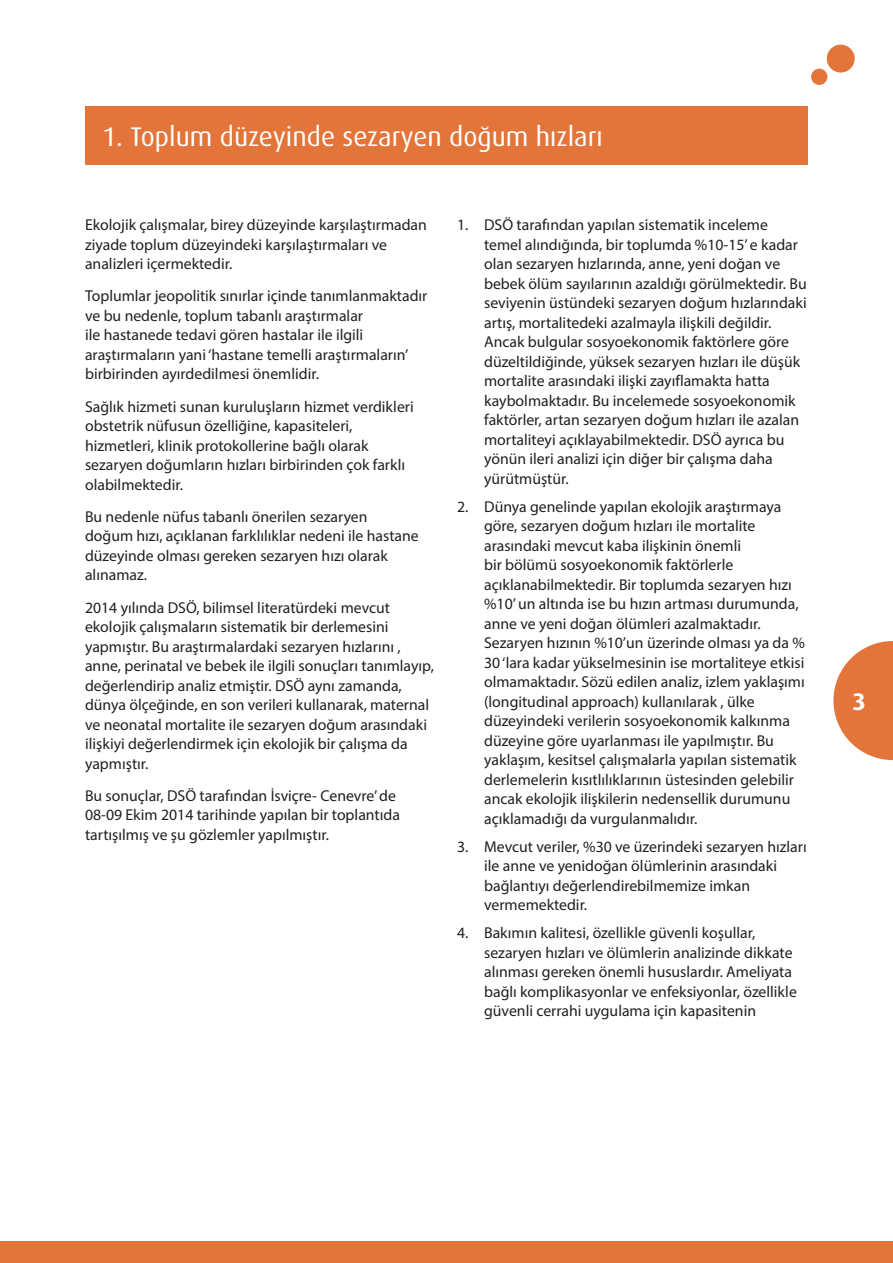
<style>
.page{position:relative;width:893px;height:1263px;background:#fff}
.page>*{position:absolute;margin:0;border:0;box-sizing:border-box;transform-origin:0 0}
.Heading_3{font:27px "Dax Pro";color:#fff}
.t1{font:700 24px "Dax Pro";color:#fff}
.Body_text{font:15.75px/19.5px "Myriad Pro";color:#231f20}
</style>
<div class="page">
<svg style="left:833px;top:641px;width:60px;height:119px"></svg>
<div style="left:827px;top:45px;width:28px;height:28px;background:#e3753b;border-radius:50%"></div>
<div style="left:811px;top:69px;width:16px;height:16px;background:#e3753b;border-radius:50%"></div>
<div style="left:0;top:1241px;width:893px;height:22px;background:#e3753b"></div>
<div style="left:85px;top:106px;width:723px;height:59px;background:#e3753b"></div>
<p class="Heading_3" style="left:102px;top:120px;width:502px">1. Toplum düzeyinde sezaryen doğum hızları</p>
<p class="Body_text" style="left:85px;top:215px;width:343px">Ekolojik çalışmalar, birey düzeyinde karşılaştırmadan ziyade toplum düzeyindeki karşılaştırmaları ve analizleri içermektedir.</p>
<p class="Body_text" style="left:85px;top:286px;width:344px">Toplumlar jeopolitik sınırlar içinde tanımlanmaktadır ve bu nedenle, toplum tabanlı araştırmalar<br>ile hastanede tedavi gören hastalar ile ilgili araştırmaların yani ‘hastane temelli araştırmaların’ birbirinden ayırdedilmesi önemlidir.</p>
<p class="Body_text" style="left:85px;top:396px;width:330px">Sağlık hizmeti sunan kuruluşların hizmet verdikleri obstetrik nüfusun özelliğine, kapasiteleri, hizmetleri, klinik protokollerine bağlı olarak sezaryen doğumların hızları birbirinden çok farklı olabilmektedir.</p>
<p class="Body_text" style="left:85px;top:507px;width:335px">Bu nedenle nüfus tabanlı önerilen sezaryen doğum hızı, açıklanan farklılıklar nedeni ile hastane düzeyinde olması gereken sezaryen hızı olarak alınamaz.</p>
<p class="Body_text" style="left:85px;top:597px;width:350px">2014 yılında DSÖ, bilimsel literatürdeki mevcut ekolojik çalışmaların sistematik bir derlemesini yapmıştır. Bu araştırmalardaki sezaryen hızlarını , anne, perinatal ve bebek ile ilgili sonuçları tanımlayıp, değerlendirip analiz etmiştir. DSÖ aynı zamanda, dünya ölçeğinde, en son verileri kullanarak, maternal ve neonatal mortalite ile sezaryen doğum arasındaki ilişkiyi değerlendirmek için ekolojik bir çalışma da yapmıştır.</p>
<p class="Body_text" style="left:85px;top:786px;width:316px">Bu sonuçlar, DSÖ tarafından İsviçre- Cenevre’ de<br>08-09 Ekim 2014 tarihinde yapılan bir toplantıda tartışılmış ve şu gözlemler yapılmıştır.</p>
<p class="Body_text" style="left:484px;top:215px;width:324px;text-indent:-27px">1. DSÖ tarafından yapılan sistematik inceleme temel alındığında, bir toplumda %10-15’ e kadar olan sezaryen hızlarında, anne, yeni doğan ve bebek ölüm sayılarının azaldığı görülmektedir. Bu seviyenin üstündeki sezaryen doğum hızlarındaki artış, mortalitedeki azalmayla ilişkili değildir.<br>Ancak bulgular sosyoekonomik faktörlere göre düzeltildiğinde, yüksek sezaryen hızları ile düşük mortalite arasındaki ilişki zayıflamakta hatta kaybolmaktadır. Bu incelemede sosyoekonomik faktörler, artan sezaryen doğum hızları ile azalan mortaliteyi açıklayabilmektedir. DSÖ ayrıca bu yönün ileri analizi için diğer bir çalışma daha yürütmüştür.</p>
<p class="Body_text" style="left:484px;top:496px;width:322px;text-indent:-27px">2. Dünya genelinde yapılan ekolojik araştırmaya göre, sezaryen doğum hızları ile mortalite arasındaki mevcut kaba ilişkinin önemli<br>bir bölümü sosyoekonomik faktörlerle açıklanabilmektedir. Bir toplumda sezaryen hızı %10’ un altında ise bu hızın artması durumunda, anne ve yeni doğan ölümleri azalmaktadır.<br>Sezaryen hızının %10’un üzerinde olması ya da % 30 ‘lara kadar yükselmesinin ise mortaliteye etkisi olmamaktadır. Sözü edilen analiz, izlem yaklaşımı (longitudinal approach) kullanılarak , ülke düzeyindeki verilerin sosyoekonomik kalkınma düzeyine göre uyarlanması ile yapılmıştır. Bu yaklaşım, kesitsel çalışmalarla yapılan sistematik derlemelerin kısıtlılıklarının üstesinden gelebilir ancak ekolojik ilişkilerin nedensellik durumunu açıklamadığı da vurgulanmalıdır.</p>
<p class="Body_text" style="left:484px;top:836px;width:324px;text-indent:-27px">3. Mevcut veriler, %30 ve üzerindeki sezaryen hızları ile anne ve yenidoğan ölümlerinin arasındaki bağlantıyı değerlendirebilmemize imkan vermemektedir.</p>
<p class="Body_text" style="left:484px;top:923px;width:314px;text-indent:-27px">4. Bakımın kalitesi, özellikle güvenli koşullar, sezaryen hızları ve ölümlerin analizinde dikkate alınması gereken önemli hususlardır. Ameliyata bağlı komplikasyonlar ve enfeksiyonlar, özellikle güvenli cerrahi uygulama için kapasitenin</p>
<h2 class="t1" style="left:853px;top:686px;width:15px">3</h2>
</div>
